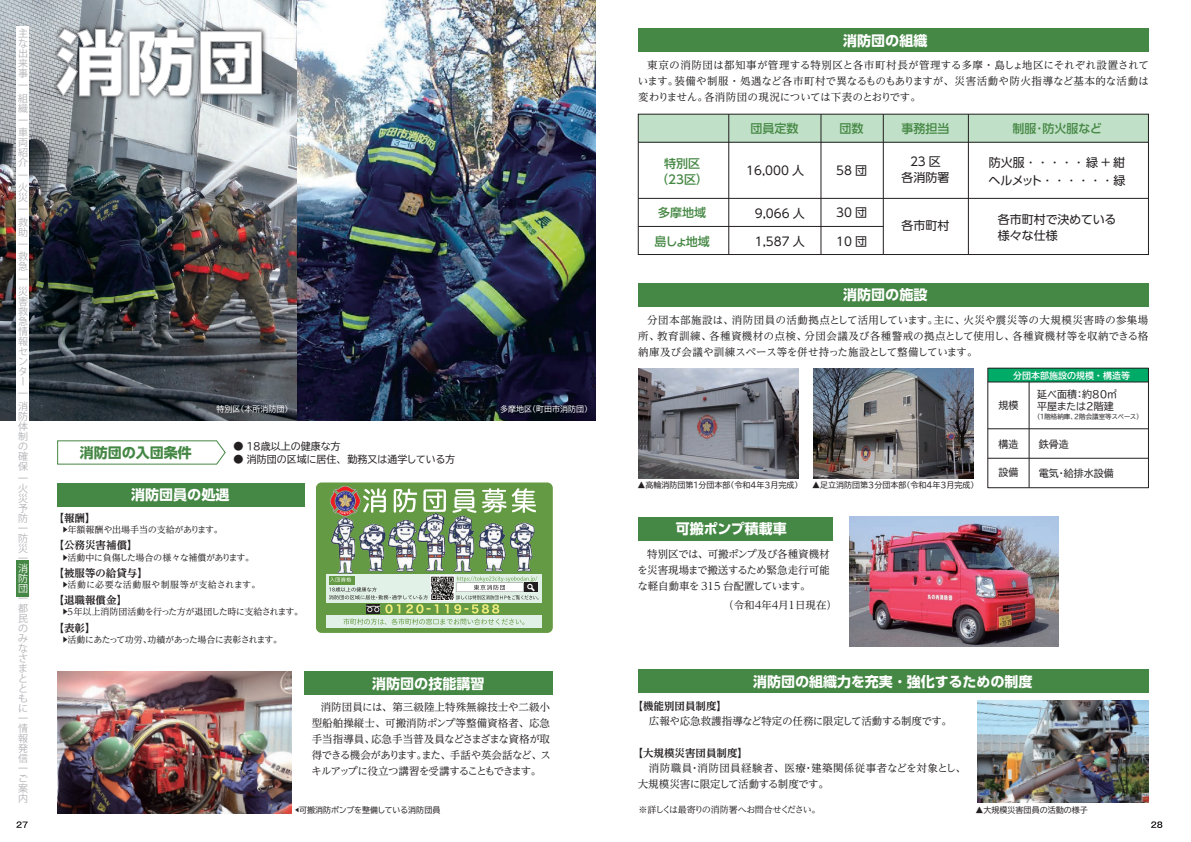
<style>
.page{position:relative;width:1191px;height:842px;background:#fff}
.page>*{position:absolute;margin:0;border:0;box-sizing:border-box;transform-origin:0 0}
.t1{font:70px "BIZ UDP Shin Go Bold";color:#fff}
.t2{font:14px "BIZ UDP Shin Go Bold";color:#fff}
.t3{font:14px "BIZ UDP Shin Go Bold";color:#458744}
.t4{font:12px/16px "BIZ UDP Shin Go";color:#231f20}
.t5{font:12px/16px "BIZ UDP Shin Go Medium";color:#458744}
.t6{font:10.5px/16px "BIZ UDP Reimin";letter-spacing:.005em;color:#231f20;text-align:justify}
.t7{font:10.5px "BIZ UDP Reimin Bold";color:#231f20}
.t8{font:10.5px/16px "BIZ UDP Reimin";letter-spacing:.045em;color:#231f20}
.t9{font:10px/10px "Koz Go Pro";color:#b2b3b7;text-align:justify}
.t10{font:10px/12px "BIZ UDP Gothic";color:#231f20}
.t11{font:10px/10px "Koz Go Pro";color:#fff;text-align:justify}
.t12{font:9px "BIZ UDP Reimin";color:#231f20}
.t13{font:9px "BIZ UDP Reimin";letter-spacing:.06em;color:#231f20}
.t14{font:9px "BIZ UDP Gothic Bold";color:#fff}
.t15{font:8px "BIZ UDP Gothic";color:#231f20}
.t16{font:8px "BIZ UDP Gothic";color:#fff}
.t17{font:6.5px "BIZ UDP Gothic";color:#231f20}
</style>
<div class="page">
<img style="left:0;top:0;width:596px;height:421px">
<img style="left:49px;top:21px;width:224px;height:84px">
<svg style="left:56px;top:28px;width:138px;height:70px"></svg>
<svg style="left:200px;top:31px;width:62px;height:63px"></svg>
<div style="left:638px;top:114px;width:510px;height:28px;background:#c0e0c7"></div>
<svg style="left:300px;top:482px;width:253px;height:151px;fill:#649a46"></svg>
<svg style="left:330px;top:486px;width:56px;height:30px"></svg>
<svg style="left:394px;top:489px;width:23px;height:24px"></svg>
<svg style="left:423px;top:489px;width:23px;height:23px"></svg>
<svg style="left:452px;top:489px;width:24px;height:24px"></svg>
<svg style="left:482px;top:488px;width:24px;height:25px"></svg>
<svg style="left:512px;top:488px;width:24px;height:25px"></svg>
<svg style="left:329px;top:576px;width:209px;height:49px"></svg>
<div style="left:987px;top:368px;width:161px;height:14px;background:#00aa67"></div>
<img style="left:58px;top:671px;width:233px;height:143px">
<div style="left:987px;top:368px;width:161px;height:120px;border:1px solid #231f20"></div>
<hr style="left:987px;top:382px;width:161px;height:1px;background:#231f20">
<hr style="left:987px;top:428px;width:161px;height:1px;background:#231f20">
<hr style="left:987px;top:458px;width:161px;height:1px;background:#231f20">
<hr style="left:1028px;top:382px;width:1px;height:106px;background:#231f20">
<div style="left:58px;top:483px;width:247px;height:23px;background:#458744"></div>
<div style="left:638px;top:28px;width:510px;height:24px;background:#458744"></div>
<div style="left:638px;top:283px;width:510px;height:23px;background:#458744"></div>
<div style="left:638px;top:517px;width:194px;height:23px;background:#458744"></div>
<svg style="left:57px;top:440px;width:169px;height:25px"></svg>
<div style="left:304px;top:671px;width:249px;height:24px;background:#458744"></div>
<div style="left:638px;top:114px;width:510px;height:141px;border:1px solid #231f20"></div>
<hr style="left:638px;top:142px;width:510px;height:1px;background:#231f20">
<hr style="left:638px;top:198px;width:510px;height:1px;background:#231f20">
<hr style="left:638px;top:226px;width:245px;height:1px;background:#231f20">
<hr style="left:728px;top:114px;width:1px;height:140px;background:#231f20">
<hr style="left:820px;top:114px;width:1px;height:140px;background:#231f20">
<hr style="left:883px;top:114px;width:1px;height:140px;background:#231f20">
<hr style="left:968px;top:114px;width:1px;height:140px;background:#231f20">
<img style="left:638px;top:368px;width:161px;height:110px">
<img style="left:813px;top:368px;width:160px;height:110px">
<img style="left:849px;top:517px;width:209px;height:130px">
<div style="left:638px;top:669px;width:510px;height:23px;background:#458744"></div>
<img style="left:977px;top:701px;width:171px;height:101px">
<div style="left:17px;top:26px;width:12px;height:782px;background:#fff"></div>
<div style="left:17px;top:560px;width:12px;height:36px;background:#458744"></div>
<svg style="left:16px;top:821px;width:12px;height:7px"></svg>
<svg style="left:1151px;top:821px;width:11px;height:7px"></svg>
<p class="t9" style="left:18px;top:29px;width:11px">主な出来事</p>
<p class="t9" style="left:18px;top:80px;width:11px;line-height:12.3px">一組</p>
<p class="t9" style="left:18px;top:102px;width:11px;line-height:12.3px">織一車</p>
<p class="t9" style="left:18px;top:138px;width:11px">両紹介</p>
<p class="t9" style="left:18px;top:169px;width:11px;line-height:12.3px">一火</p>
<p class="t9" style="left:18px;top:192px;width:11px;line-height:12.3px">災一救</p>
<p class="t9" style="left:18px;top:226px;width:11px;line-height:12.3px">助一救</p>
<p class="t9" style="left:18px;top:261px;width:11px;line-height:12.3px">急一災</p>
<p class="t9" style="left:18px;top:297px;width:11px;text-align:left">害救急情報センター</p>
<p class="t9" style="left:18px;top:388px;width:11px;line-height:12.3px">一消</p>
<p class="t9" style="left:18px;top:411px;width:11px">防体制の確保</p>
<p class="t9" style="left:18px;top:474px;width:11px">一火災予防一防災一</p>
<p class="t11" style="left:18px;top:564px;width:11px">消防団</p>
<p class="t9" style="left:18px;top:594px;width:11px;text-align:left">一都民のみなさまとともに一情報発信一ご案内</p>
<h1 class="t1" style="left:56px;top:28px;width:211px">消防団</h1>
<h2 class="t3" style="left:80px;top:446px;width:114px">消防団の入団条件</h2>
<p class="t16" style="left:216px;top:405px;width:73px">特別区（本所消防団）</p>
<p class="t16" style="left:500px;top:405px;width:89px">多摩地区（町田市消防団）</p>
<p class="t10" style="left:233px;top:440px;width:109px">● １８歳以上の健康な方</p>
<p class="t10" style="left:233px;top:453px;width:223px">● 消防団の区域に居住、勤務又は通学している方</p>
<h2 class="t2" style="left:131px;top:488px;width:100px">消防団員の処遇</h2>
<p class="t7" style="left:59px;top:513px;width:33px">【報酬】</p>
<p class="t12" style="left:63px;top:525px;width:157px">▶年額報酬や出場手当の支給があります。</p>
<p class="t7" style="left:59px;top:540px;width:75px">【公務災害補償】</p>
<p class="t12" style="left:63px;top:553px;width:189px">▶活動中に負傷した場合の様々な補償があります。</p>
<p class="t7" style="left:59px;top:568px;width:85px">【被服等の給貸与】</p>
<p class="t13" style="left:63px;top:580px;width:195px">▶活動に必要な活動服や制服等が支給されます。</p>
<p class="t7" style="left:59px;top:595px;width:65px">【退職報償金】</p>
<p class="t12" style="left:63px;top:607px;width:238px">▶5年以上消防団活動を行った方が退団した時に支給されます。</p>
<p class="t7" style="left:59px;top:622px;width:33px">【表彰】</p>
<p class="t12" style="left:63px;top:635px;width:217px">▶活動にあたって功労、功績があった場合に表彰されます。</p>
<h2 class="t2" style="left:372px;top:676px;width:114px">消防団の技能講習</h2>
<p class="t6" style="left:312px;top:699px;width:240px;text-indent:9px">消防団員には、第三級陸上特殊無線技士や二級小型船舶操縦士、可搬消防ポンプ等整備資格者、応急手当指導員、応急手当普及員などさまざまな資格が取得できる機会があります。また、手話や英会話など、スキルアップに役立つ講習を受講することもできます。</p>
<p class="t15" style="left:295px;top:806px;width:147px">◀可搬消防ポンプを整備している消防団員</p>
<h2 class="t2" style="left:843px;top:33px;width:86px">消防団の組織</h2>
<p class="t6" style="left:638px;top:57px;width:511px;text-indent:9px">東京の消防団は都知事が管理する特別区と各市町村長が管理する多摩・島しょ地区にそれぞれ設置されています。装備や制服・処遇など各市町村で異なるものもありますが、災害活動や防火指導など基本的な活動は変わりません。各消防団の現況については下表のとおりです。</p>
<p class="t5" style="left:662px;top:155px;width:41px">特別区（２３区）</p>
<p class="t5" style="left:658px;top:205px;width:49px">多摩地域</p>
<p class="t5" style="left:654px;top:233px;width:57px">島しょ地域</p>
<p class="t5" style="left:750px;top:120px;width:49px">団員定数</p>
<p class="t5" style="left:839px;top:120px;width:25px">団数</p>
<p class="t5" style="left:901px;top:120px;width:49px">事務担当</p>
<p class="t5" style="left:1012px;top:120px;width:90px">制服･防火服など</p>
<p class="t4" style="left:746px;top:162px;width:59px">16,000 人</p>
<p class="t4" style="left:836px;top:162px;width:32px">58 団</p>
<p class="t4" style="left:836px;top:205px;width:32px">30 団</p>
<p class="t4" style="left:836px;top:233px;width:32px">10 団</p>
<p class="t4" style="left:755px;top:205px;width:51px">9,066 人</p>
<p class="t4" style="left:755px;top:233px;width:51px">1,587 人</p>
<p class="t4" style="left:901px;top:153px;width:49px;text-align:center">23 区<br>各消防署</p>
<p class="t4" style="left:988px;top:153px;width:138px;line-height:18.7px">防火服・・・・・緑+紺ヘルメット・・・・・・緑</p>
<p class="t4" style="left:998px;top:211px;width:120px">各市町村で決めている様々な仕様</p>
<p class="t4" style="left:901px;top:218px;width:49px">各市町村</p>
<h2 class="t2" style="left:843px;top:288px;width:86px">消防団の施設</h2>
<p class="t6" style="left:638px;top:312px;width:512px;text-indent:9px">分団本部施設は、消防団員の活動拠点として活用しています。主に、火災や震災等の大規模災害時の参集場所、教育訓練、各種資機材の点検、分団会議及び各種警戒の拠点として使用し、各種資機材等を収納できる格納庫及び会議や訓練スペース等を併せ持った施設として整備しています。</p>
<p class="t15" style="left:637px;top:481px;width:163px">▲高輪消防団第１分団本部（令和４年３月完成）</p>
<p class="t15" style="left:812px;top:481px;width:164px">▲足立消防団第３分団本部（令和４年３月完成）</p>
<h2 class="t2" style="left:676px;top:522px;width:112px">可搬ポンプ積載車</h2>
<p class="t6" style="left:638px;top:546px;width:193px;text-indent:9px">特別区では、可搬ポンプ及び各種資機材を災害現場まで搬送するため緊急走行可能な軽自動車を 315 台配置しています。</p>
<p class="t6" style="left:728px;top:597px;width:105px">（令和４年４月１日現在）</p>
<p class="t14" style="left:1013px;top:371px;width:118px">分団本部施設の規模・構造等</p>
<p class="t10" style="left:998px;top:399px;width:21px">規模</p>
<p class="t10" style="left:1037px;top:388px;width:88px">延べ面積：約80㎡　平屋または2階建</p>
<p class="t17" style="left:1037px;top:413px;width:104px">(1階格納庫、2階会議室等スペース）</p>
<p class="t10" style="left:1038px;top:438px;width:31px">鉄骨造</p>
<p class="t10" style="left:1038px;top:467px;width:76px">電気・給排水設備</p>
<p class="t10" style="left:998px;top:438px;width:21px">構造</p>
<p class="t10" style="left:998px;top:467px;width:21px">設備</p>
<h2 class="t2" style="left:753px;top:674px;width:281px">消防団の組織力を充実・強化するための制度</h2>
<p class="t7" style="left:638px;top:701px;width:85px">【機能別団員制度】</p>
<p class="t6" style="left:649px;top:713px;width:300px">広報や応急救護指導など特定の任務に限定して活動する制度です。</p>
<p class="t7" style="left:638px;top:748px;width:106px">【大規模災害団員制度】</p>
<p class="t8" style="left:638px;top:760px;width:324px;text-indent:11px">消防職員･消防団員経験者、医療･建築関係従事者などを対象とし、大規模災害に限定して活動する制度です。</p>
<p class="t12" style="left:638px;top:805px;width:180px">※詳しくは最寄りの消防署へお問合せください。</p>
<p class="t15" style="left:975px;top:806px;width:113px">▲大規模災害団員の活動の様子</p>
</div>
